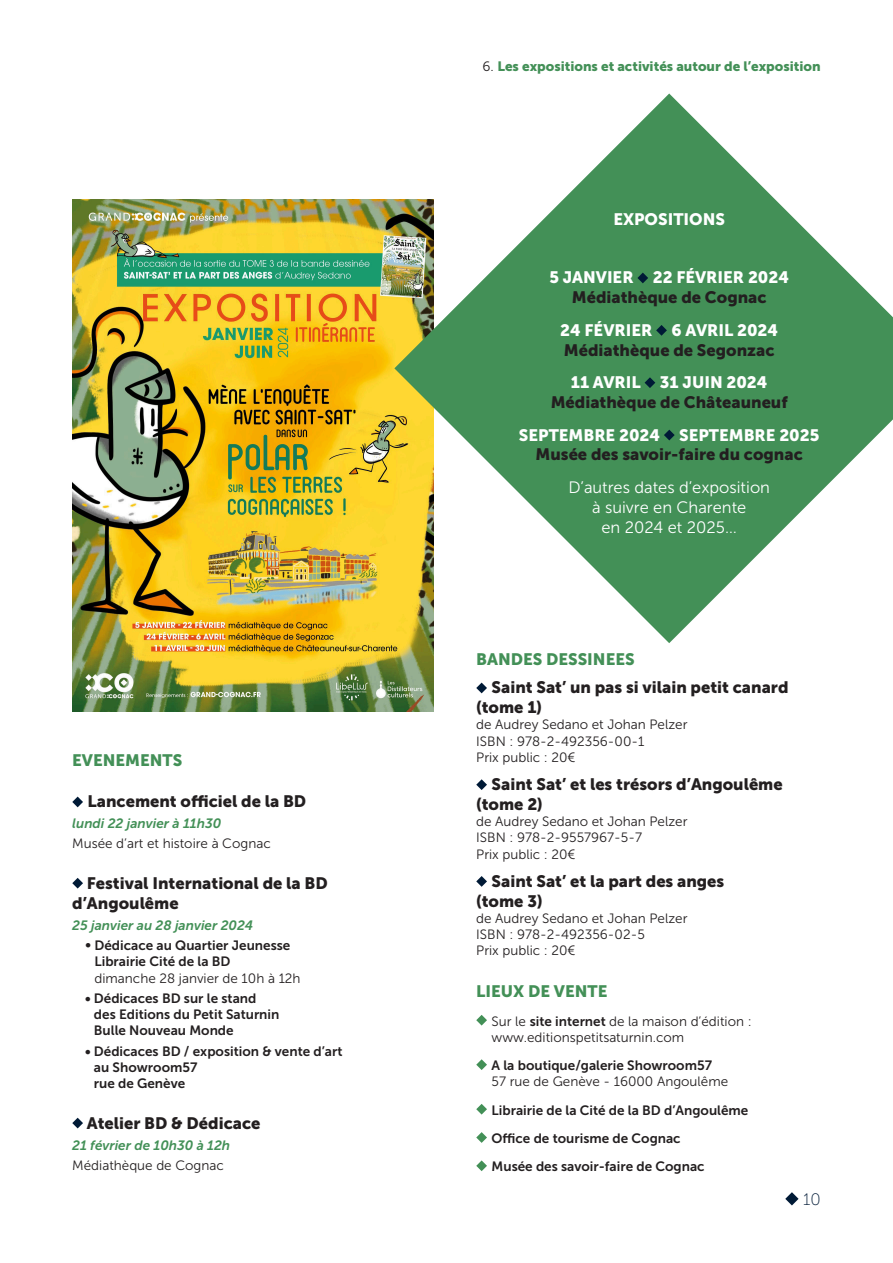
<style>
.page{position:relative;width:893px;height:1263px;background:#fff}
.page>*{position:absolute;margin:0;border:0;box-sizing:border-box;transform-origin:0 0}
.t1{font:16.5px/19.8px "Museo Sans 900";color:#231f20}
.t2{font:16.5px "Museo Sans 900";color:#fff}
.t3{font:16.5px/19.8px "Museo Sans 300";color:#fff;text-align:center}
.t4{font:16.5px "Museo Sans 900";color:#439057}
.t5{font:16.5px "Museo Sans 100";color:#001a36}
.t6{font:13.5px/16.2px "Museo Sans 300";color:#231f20}
.t7{font:13.5px/16.2px "Museo Sans 700";color:#231f20}
.t8{font:italic 13.5px "Museo Sans 700";color:#439057}
.t9{font:13.5px "Museo Sans 900";color:#439057}
.s1{font-family:"Museo Sans 300";color:#231f20}
.s2{font-family:"Museo Sans 700"}
</style>
<div class="page">
<img style="left:72px;top:200px;width:362px;height:511px">
<svg style="left:394px;top:94px;width:499px;height:549px;fill:#439057"></svg>
<svg style="left:637px;top:273px;width:11px;height:10px"></svg>
<svg style="left:656px;top:325px;width:11px;height:11px"></svg>
<svg style="left:645px;top:377px;width:10px;height:11px"></svg>
<svg style="left:664px;top:430px;width:11px;height:10px"></svg>
<svg style="left:72px;top:796px;width:11px;height:11px"></svg>
<svg style="left:72px;top:878px;width:11px;height:10px"></svg>
<svg style="left:72px;top:1118px;width:11px;height:10px"></svg>
<svg style="left:476px;top:683px;width:11px;height:10px"></svg>
<svg style="left:476px;top:779px;width:11px;height:11px"></svg>
<svg style="left:476px;top:876px;width:11px;height:11px"></svg>
<svg style="left:476px;top:1015px;width:11px;height:10px"></svg>
<svg style="left:476px;top:1059px;width:11px;height:11px"></svg>
<svg style="left:476px;top:1104px;width:11px;height:10px"></svg>
<svg style="left:476px;top:1132px;width:11px;height:11px"></svg>
<svg style="left:476px;top:1160px;width:11px;height:11px"></svg>
<svg style="left:785px;top:1192px;width:14px;height:13px"></svg>
<p class="t4" style="left:72px;top:751px;width:112px">EVENEMENTS</p>
<p class="t1" style="left:88px;top:792px;width:220px">Lancement officiel de la BD</p>
<p class="t8" style="left:72px;top:816px;width:150px">lundi 22 janvier à 11h30</p>
<p class="t6" style="left:72px;top:836px;width:200px">Musée d’art et histoire à Cognac</p>
<p class="t1" style="left:72px;top:874px;width:257px;text-indent:15px">Festival International de la BD d’Angoulême</p>
<p class="t8" style="left:72px;top:917px;width:182px">25 janvier au 28 janvier 2024</p>
<p class="t7" style="left:94px;top:937px;width:197px;text-indent:-9px">• Dédicace au Quartier Jeunesse<br>Librairie Cité de la BD</p>
<p class="t6" style="left:94px;top:970px;width:208px">dimanche 28 janvier de 10h à 12h</p>
<p class="t7" style="left:94px;top:990px;width:187px;text-indent:-9px">• Dédicaces BD sur le stand des Editions du Petit Saturnin<br>Bulle Nouveau Monde</p>
<p class="t7" style="left:94px;top:1043px;width:250px;text-indent:-9px">• Dédicaces BD / exposition &amp; vente d’art au Showroom57<br>rue de Genève</p>
<p class="t1" style="left:87px;top:1113px;width:175px">Atelier BD &amp; Dédicace</p>
<p class="t8" style="left:72px;top:1137px;width:159px">21 février de 10h30 à 12h</p>
<p class="t6" style="left:72px;top:1157px;width:153px">Médiathèque de Cognac</p>
<p class="t9" style="left:483px;top:58px;width:340px"><span class="s1">6.</span> Les expositions et activités autour de l’exposition</p>
<p class="t2" style="left:613px;top:210px;width:113px">EXPOSITIONS</p>
<p class="t2" style="left:549px;top:268px;width:241px">5 JANVIER 22 FÉVRIER 2024</p>
<p class="t1" style="left:572px;top:288px;width:196px">Médiathèque de Cognac</p>
<p class="t2" style="left:560px;top:321px;width:219px">24 FÉVRIER 6 AVRIL 2024</p>
<p class="t1" style="left:564px;top:340px;width:212px">Médiathèque de Segonzac</p>
<p class="t2" style="left:571px;top:373px;width:198px">11 AVRIL 31 JUIN 2024</p>
<p class="t1" style="left:551px;top:392px;width:239px">Médiathèque de Châteauneuf</p>
<p class="t2" style="left:519px;top:426px;width:302px">SEPTEMBRE 2024 SEPTEMBRE 2025</p>
<p class="t1" style="left:536px;top:445px;width:269px">Musée des savoir-faire du cognac</p>
<p class="t3" style="left:568px;top:477px;width:203px">D’autres dates d’exposition à suivre en Charente<br>en 2024 et 2025…</p>
<p class="t4" style="left:476px;top:650px;width:160px">BANDES DESSINEES</p>
<p class="t1" style="left:476px;top:678px;width:314px;text-indent:15px">Saint Sat’ un pas si vilain petit canard (tome 1)</p>
<p class="t6" style="left:476px;top:717px;width:213px">de Audrey Sedano et Johan Pelzer<br>ISBN : 978-2-492356-00-1<br>Prix public : 20€</p>
<p class="t1" style="left:476px;top:774px;width:308px;text-indent:15px">Saint Sat’ et les trésors d’Angoulême (tome 2)</p>
<p class="t6" style="left:476px;top:813px;width:213px">de Audrey Sedano et Johan Pelzer<br>ISBN : 978-2-9557967-5-7<br>Prix public : 20€</p>
<p class="t1" style="left:476px;top:871px;width:250px;text-indent:15px">Saint Sat’ et la part des anges (tome 3)</p>
<p class="t6" style="left:476px;top:910px;width:213px">de Audrey Sedano et Johan Pelzer<br>ISBN : 978-2-492356-02-5<br>Prix public : 20€</p>
<p class="t4" style="left:476px;top:982px;width:133px">LIEUX DE VENTE</p>
<p class="t6" style="left:492px;top:1013px;width:262px">Sur le <span class="s2">site internet</span> de la maison d’édition : www.editionspetitsaturnin.com</p>
<p class="t7" style="left:492px;top:1057px;width:222px">A la boutique/galerie Showroom57</p>
<p class="t6" style="left:492px;top:1074px;width:238px">57 rue de Genève - 16000 Angoulême</p>
<p class="t7" style="left:492px;top:1096px;width:258px;line-height:28.3px">Librairie de la Cité de la BD d’Angoulême<br>Office de tourisme de Cognac<br>Musée des savoir-faire de Cognac</p>
<p class="t5" style="left:803px;top:1190px;width:19px">10</p>
</div>
